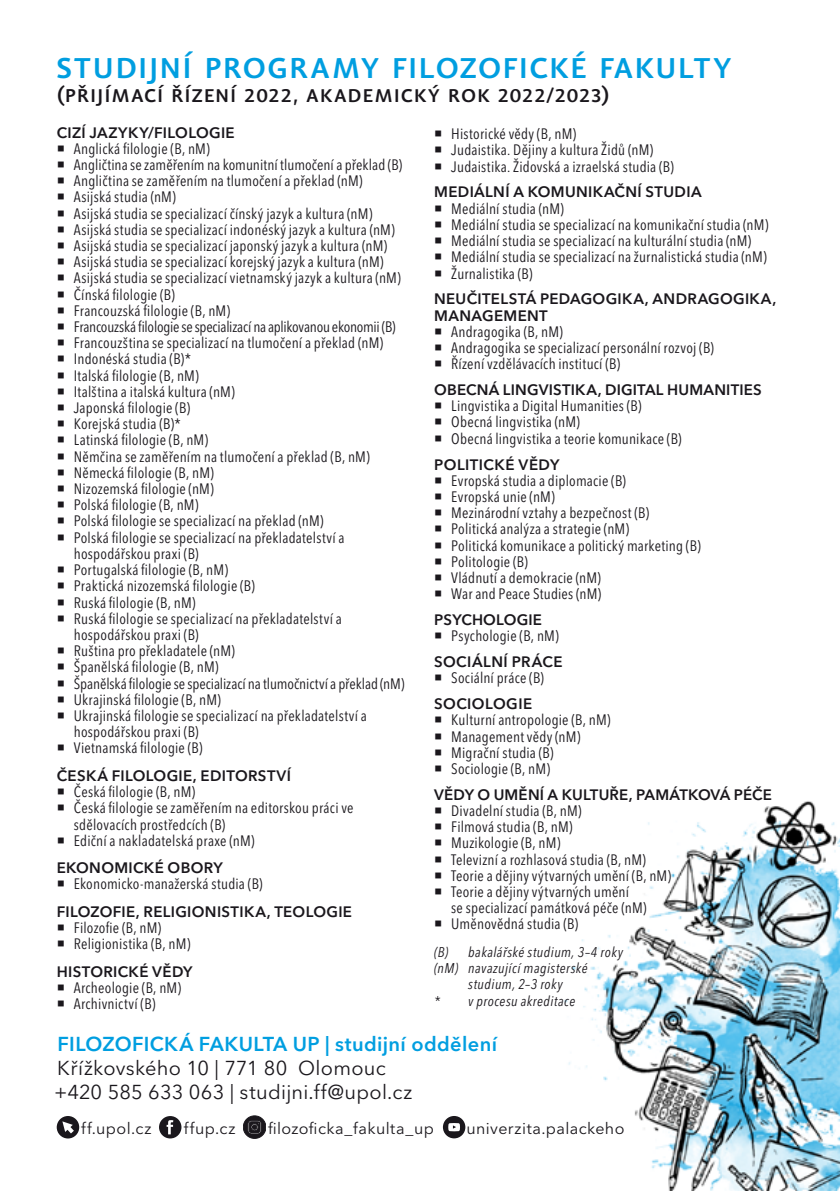
<style>
.page{position:relative;width:840px;height:1191px;background:#fff}
.page>*{position:absolute;margin:0;border:0;box-sizing:border-box;transform-origin:0 0}
.t1{font:600 28px "Dederon SLOT";letter-spacing:.065em;color:#009ee0}
.t2{font:20px/24px "Avenir Next LT Pro";letter-spacing:.015em;color:#1a171c}
.t3{font:600 20px "Avenir Next LT Pro";letter-spacing:.02em;color:#009ee0}
.t4{font:600 18px "Dederon SLOT";letter-spacing:.08em;color:#1a171c}
.t5{font:16px "Avenir Next LT Pro";letter-spacing:.025em;color:#1a171c}
.t6{font:condensed 15px/16.2px "Avenir Next LT Pro";letter-spacing:.015em;color:#1a171c}
.t7{font:600 15px/16.2px "Avenir Next LT Pro";letter-spacing:.02em;color:#1a171c}
.t8{font:italic condensed 14px "Avenir Next LT Pro";letter-spacing:.035em;color:#1a171c}
</style>
<div class="page">
<img style="left:564px;top:801px;width:275px;height:390px">
<svg style="left:57px;top:1116px;width:22px;height:22px"></svg>
<svg style="left:159px;top:1116px;width:22px;height:22px"></svg>
<svg style="left:442px;top:1116px;width:23px;height:22px"></svg>
<svg style="left:243px;top:1115px;width:23px;height:23px"></svg>
<h1 class="t1" style="left:57px;top:51px;width:675px">STUDIJNÍ PROGRAMY FILOZOFICKÉ FAKULTY</h1>
<p class="t4" style="left:57px;top:84px;width:552px">(PŘIJÍMACÍ ŘÍZENÍ 2022, AKADEMICKÝ ROK 2022/2023)</p>
<p class="t7" style="left:57px;top:124px;width:179px">CIZÍ JAZYKY/FILOLOGIE</p>
<p class="t6" style="left:74px;top:140px;width:332px">Anglická filologie (B, nM)<br>Angličtina se zaměřením na komunitní tlumočení a překlad (B)<br>Angličtina se zaměřením na tlumočení a překlad (nM)<br>Asijská studia (nM)<br>Asijská studia se specializací čínský jazyk a kultura (nM)<br>Asijská studia se specializací indonéský jazyk a kultura (nM)<br>Asijská studia se specializací japonský jazyk a kultura (nM)<br>Asijská studia se specializací korejský jazyk a kultura (nM)<br>Asijská studia se specializací vietnamský jazyk a kultura (nM)<br>Čínská filologie (B)<br>Francouzská filologie (B, nM)<br>Francouzská filologie se specializací na aplikovanou ekonomii (B)<br>Francouzština se specializací na tlumočení a překlad (nM)<br>Indonéská studia (B)*<br>Italská filologie (B, nM)<br>Italština a italská kultura (nM)<br>Japonská filologie (B)<br>Korejská studia (B)*<br>Latinská filologie (B, nM)<br>Němčina se zaměřením na tlumočení a překlad (B, nM)<br>Německá filologie (B, nM)<br>Nizozemská filologie (nM)<br>Polská filologie (B, nM)<br>Polská filologie se specializací na překlad (nM)<br>Polská filologie se specializací na překladatelství a hospodářskou praxi (B)<br>Portugalská filologie (B, nM)<br>Praktická nizozemská filologie (B)<br>Ruská filologie (B, nM)<br>Ruská filologie se specializací na překladatelství a hospodářskou praxi (B)<br>Ruština pro překladatele (nM)<br>Španělská filologie (B, nM)<br>Španělská filologie se specializací na tlumočnictví a překlad (nM)<br>Ukrajinská filologie (B, nM)<br>Ukrajinská filologie se specializací na překladatelství a hospodářskou praxi (B)<br>Vietnamská filologie (B)</p>
<p class="t7" style="left:57px;top:767px;width:235px">ČESKÁ FILOLOGIE, EDITORSTVÍ</p>
<p class="t6" style="left:74px;top:783px;width:281px">Česká filologie (B, nM)<br>Česká filologie se zaměřením na editorskou práci ve sdělovacích prostředcích (B)<br>Ediční a nakladatelská praxe (nM)</p>
<p class="t7" style="left:57px;top:860px;width:167px">EKONOMICKÉ OBORY</p>
<p class="t6" style="left:74px;top:876px;width:190px">Ekonomicko-manažerská studia (B)</p>
<p class="t7" style="left:57px;top:903px;width:297px">FILOZOFIE, RELIGIONISTIKA, TEOLOGIE</p>
<p class="t6" style="left:74px;top:920px;width:118px">Filozofie (B, nM)<br>Religionistika (B, nM)</p>
<p class="t7" style="left:57px;top:963px;width:137px">HISTORICKÉ VĚDY</p>
<p class="t6" style="left:74px;top:979px;width:109px">Archeologie (B, nM)<br>Archivnictví (B)</p>
<p class="t6" style="left:451px;top:126px;width:224px">Historické vědy (B, nM)<br>Judaistika. Dějiny a kultura Židů (nM)<br>Judaistika. Židovská a izraelská studia (B)</p>
<p class="t7" style="left:434px;top:184px;width:269px">MEDIÁLNÍ A KOMUNIKAČNÍ STUDIA</p>
<p class="t6" style="left:451px;top:200px;width:318px">Mediální studia (nM)<br>Mediální studia se specializací na komunikační studia (nM)<br>Mediální studia se specializací na kulturální studia (nM)<br>Mediální studia se specializací na žurnalistická studia (nM)<br>Žurnalistika (B)</p>
<p class="t7" style="left:434px;top:291px;width:343px">NEUČITELSTÁ PEDAGOGIKA, ANDRAGOGIKA,<br>MANAGEMENT</p>
<p class="t6" style="left:451px;top:323px;width:264px">Andragogika (B, nM)<br>Andragogika se specializací personální rozvoj (B)<br>Řízení vzdělávacích institucí (B)</p>
<p class="t7" style="left:434px;top:381px;width:329px">OBECNÁ LINGVISTIKA, DIGITAL HUMANITIES</p>
<p class="t6" style="left:451px;top:398px;width:232px">Lingvistika a Digital Humanities (B)<br>Obecná lingvistika (nM)<br>Obecná lingvistika a teorie komunikace (B)</p>
<p class="t7" style="left:434px;top:456px;width:127px">POLITICKÉ VĚDY</p>
<p class="t6" style="left:451px;top:472px;width:251px">Evropská studia a diplomacie (B)<br>Evropská unie (nM)<br>Mezinárodní vztahy a bezpečnost (B)<br>Politická analýza a strategie (nM)<br>Politická komunikace a politický marketing (B)<br>Politologie (B)<br>Vládnutí a demokracie (nM)<br>War and Peace Studies (nM)</p>
<p class="t7" style="left:434px;top:611px;width:109px">PSYCHOLOGIE</p>
<p class="t6" style="left:451px;top:628px;width:109px">Psychologie (B, nM)</p>
<p class="t7" style="left:434px;top:653px;width:130px">SOCIÁLNÍ PRÁCE</p>
<p class="t6" style="left:451px;top:670px;width:94px">Sociální práce (B)</p>
<p class="t7" style="left:434px;top:695px;width:99px">SOCIOLOGIE</p>
<p class="t6" style="left:451px;top:712px;width:161px">Kulturní antropologie (B, nM)<br>Management vědy (nM)<br>Migrační studia (B)<br>Sociologie (B, nM)</p>
<p class="t7" style="left:434px;top:786px;width:339px">VĚDY O UMĚNÍ A KULTUŘE, PAMÁTKOVÁ PÉČE</p>
<p class="t6" style="left:451px;top:802px;width:221px">Divadelní studia (B, nM)<br>Filmová studia (B, nM)<br>Muzikologie (B, nM)<br>Televizní a rozhlasová studia (B, nM)<br>Teorie a dějiny výtvarných umění (B, nM)<br>Teorie a dějiny výtvarných umění<br>se specializací památková péče (nM)<br>Uměnovědná studia (B)</p>
<p class="t8" style="left:434px;top:943px;width:190px">(B) bakalářské studium, 3–4 roky</p>
<p class="t8" style="left:434px;top:959px;width:155px">(nM) navazující magisterské</p>
<p class="t8" style="left:468px;top:976px;width:96px">studium, 2–3 roky</p>
<p class="t8" style="left:434px;top:992px;width:142px">* v procesu akreditace</p>
<h2 class="t3" style="left:58px;top:1031px;width:441px">FILOZOFICKÁ FAKULTA UP | studijní oddělení</h2>
<h2 class="t2" style="left:54px;top:1056px;width:359px">Křížkovského 10 | 771 80 Olomouc +420 585 633 063 | studijni.ff@upol.cz</h2>
<p class="t5" style="left:81px;top:1119px;width:72px">ff.upol.cz</p>
<p class="t5" style="left:184px;top:1119px;width:53px">ffup.cz</p>
<p class="t5" style="left:268px;top:1119px;width:167px">filozoficka_fakulta_up</p>
<p class="t5" style="left:466px;top:1119px;width:159px">univerzita.palackeho</p>
</div>
